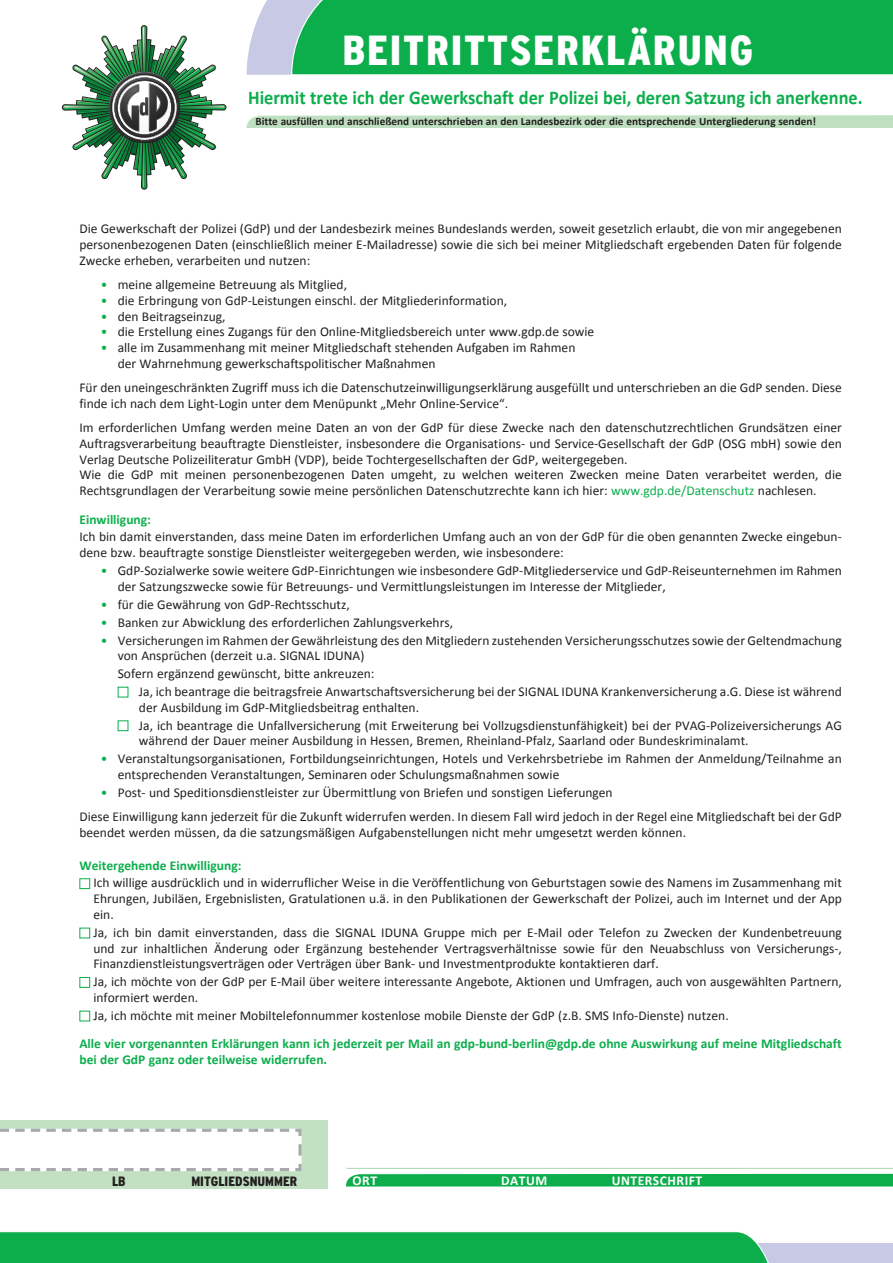
<style>
.page{position:relative;width:893px;height:1263px;background:#fff}
.page>*{position:absolute;margin:0;border:0;box-sizing:border-box;transform-origin:0 0}
.t1{font:900 condensed 42px "Interstate";letter-spacing:.04em;color:#fff}
.t2{font:700 19.5px "Calibri";color:#0cae4c;scale:.94 1}
.t3{font:13.5px/15.8px "Calibri";color:#231f20}
.t4{font:700 13.5px/15.8px "Calibri";color:#0cae4c}
.t5{font:700 13.5px "Calibri";letter-spacing:.04em;color:#fff}
.t6{font:900 condensed 13.5px "Interstate";color:#231f20}
.t7{font:700 11.25px "Calibri";color:#231f20}
.s1{color:#0cae4c}
</style>
<div class="page">
<svg style="left:247px;top:0;width:44px;height:75px;background:#cfd0e8"></svg>
<div style="left:291px;top:0;width:602px;height:75px;background:#0cae4c"></div>
<svg style="left:246px;top:115px;width:647px;height:13px;background:#c1e1c2"></svg>
<svg style="left:62px;top:25px;width:164px;height:165px"></svg>
<div style="left:118px;top:720px;width:10px;height:11px;background:#fff;border:1px solid #0cae4c"></div>
<div style="left:79px;top:878px;width:11px;height:11px;background:#fff;border:1px solid #0cae4c"></div>
<div style="left:79px;top:928px;width:11px;height:10px;background:#fff;border:1px solid #0cae4c"></div>
<div style="left:79px;top:977px;width:11px;height:11px;background:#fff;border:1px solid #0cae4c"></div>
<div style="left:79px;top:1011px;width:11px;height:10px;background:#fff;border:1px solid #0cae4c"></div>
<svg style="left:0;top:1231px;width:893px;height:32px;background:#33b76a"></svg>
<div style="left:346px;top:1174px;width:547px;height:12px;background:#0cae4c"></div>
<div style="left:0;top:1120px;width:327px;height:68px;background:#c1e1c2"></div>
<svg style="left:0;top:1128px;width:302px;height:44px;background:#f5f6f5"></svg>
<hr style="left:347px;top:1168px;width:546px;height:1px;background:#aad7ae">
<h1 class="t1" style="left:342px;top:27px;width:412px">BEITRITTSERKLÄRUNG</h1>
<h2 class="t2" style="left:248px;top:86px;width:655px">Hiermit trete ich der Gewerkschaft der Polizei bei, deren Satzung ich anerkenne.</h2>
<p class="t7" style="left:255px;top:114px;width:562px">Bitte ausfüllen und anschließend unterschrieben an den Landesbezirk oder die entsprechende Untergliederung senden!</p>
<p class="t3" style="left:79px;top:221px;width:764px;text-align:justify">Die Gewerkschaft der Polizei (GdP) und der Landesbezirk meines Bundeslands werden, soweit gesetzlich erlaubt, die von mir angegebenen personenbezogenen Daten (einschließlich meiner E-Mailadresse) sowie die sich bei meiner Mitgliedschaft ergebenden Daten für folgende Zwecke erheben, verarbeiten und nutzen:</p>
<p class="t3" style="left:101px;top:277px;width:248px"><span class="s1">•</span> meine allgemeine Betreuung als Mitglied,</p>
<p class="t3" style="left:101px;top:292px;width:408px"><span class="s1">•</span> die Erbringung von GdP-Leistungen einschl. der Mitgliederinformation,</p>
<p class="t3" style="left:101px;top:308px;width:126px"><span class="s1">•</span> den Beitragseinzug,</p>
<p class="t3" style="left:101px;top:324px;width:495px"><span class="s1">•</span> die Erstellung eines Zugangs für den Online-Mitgliedsbereich unter www.gdp.de sowie</p>
<p class="t3" style="left:118px;top:340px;width:459px;text-indent:-17px"><span class="s1">•</span> alle im Zusammenhang mit meiner Mitgliedschaft stehenden Aufgaben im Rahmen der Wahrnehmung gewerkschaftspolitischer Maßnahmen</p>
<p class="t3" style="left:79px;top:380px;width:764px">Für den uneingeschränkten Zugriff muss ich die Datenschutzeinwilligungserklärung ausgefüllt und unterschrieben an die GdP senden. Diese finde ich nach dem Light-Login unter dem Menüpunkt „Mehr Online-Service“.</p>
<p class="t3" style="left:79px;top:420px;width:764px">Im erforderlichen Umfang werden meine Daten an von der GdP für diese Zwecke nach den datenschutzrechtlichen Grundsätzen einer Auftragsverarbeitung beauftragte Dienstleister, insbesondere die Organisations- und Service-Gesellschaft der GdP (OSG mbH) sowie den Verlag Deutsche Polizeiliteratur GmbH (VDP), beide Tochtergesellschaften der GdP, weitergegeben.<br>Wie die GdP mit meinen personenbezogenen Daten umgeht, zu welchen weiteren Zwecken meine Daten verarbeitet werden, die Rechtsgrundlagen der Verarbeitung sowie meine persönlichen Datenschutzrechte kann ich hier: <span class="s1">www.gdp.de/Datenschutz</span> nachlesen.</p>
<p class="t4" style="left:79px;top:511px;width:73px">Einwilligung:</p>
<p class="t3" style="left:79px;top:529px;width:764px">Ich bin damit einverstanden, dass meine Daten im erforderlichen Umfang auch an von der GdP für die oben genannten Zwecke eingebun&shy;dene bzw. beauftragte sonstige Dienstleister weitergegeben werden, wie insbesondere:</p>
<p class="t3" style="left:118px;top:563px;width:726px;text-indent:-17px"><span class="s1">•</span> GdP-Sozialwerke sowie weitere GdP-Einrichtungen wie insbesondere GdP-Mitgliederservice und GdP-Reiseunternehmen im Rahmen der Satzungszwecke sowie für Betreuungs- und Vermittlungsleistungen im Interesse der Mitglieder,</p>
<p class="t3" style="left:101px;top:596px;width:251px"><span class="s1">•</span> für die Gewährung von GdP-Rechtsschutz,</p>
<p class="t3" style="left:101px;top:614px;width:354px"><span class="s1">•</span> Banken zur Abwicklung des erforderlichen Zahlungsverkehrs,</p>
<p class="t3" style="left:118px;top:632px;width:726px;text-indent:-17px"><span class="s1">•</span> Versicherungen im Rahmen der Gewährleistung des den Mitgliedern zustehenden Versicherungsschutzes sowie der Geltendmachung von Ansprüchen (derzeit u.a. SIGNAL IDUNA)</p>
<p class="t3" style="left:139px;top:665px;width:704px;line-height:17.9px;text-indent:-21px">Sofern ergänzend gewünscht, bitte ankreuzen:<br>Ja, ich beantrage die beitragsfreie Anwartschaftsversicherung bei der SIGNAL IDUNA Krankenversicherung a.G. Diese ist während</p>
<p class="t3" style="left:139px;top:698px;width:704px;line-height:17.9px">der Ausbildung im GdP-Mitgliedsbeitrag enthalten.<br>Ja, ich beantrage die Unfallversicherung (mit Erweiterung bei Vollzugsdienstunfähigkeit) bei der PVAG-Polizeiversicherungs AG</p>
<p class="t3" style="left:139px;top:733px;width:611px">während der Dauer meiner Ausbildung in Hessen, Bremen, Rheinland-Pfalz, Saarland oder Bundeskriminalamt.</p>
<p class="t3" style="left:118px;top:751px;width:726px;text-indent:-17px"><span class="s1">•</span> Veranstaltungsorganisationen, Fortbildungseinrichtungen, Hotels und Verkehrsbetriebe im Rahmen der Anmeldung/Teilnahme an entsprechenden Veranstaltungen, Seminaren oder Schulungsmaßnahmen sowie</p>
<p class="t3" style="left:79px;top:780px;width:764px;line-height:24.3px;text-indent:21px"><span class="s1">•</span> Post- und Speditionsdienstleister zur Übermittlung von Briefen und sonstigen Lieferungen<br>Diese Einwilligung kann jederzeit für die Zukunft widerrufen werden. In diesem Fall wird jedoch in der Regel eine Mitgliedschaft bei der GdP</p>
<p class="t3" style="left:79px;top:824px;width:608px">beendet werden müssen, da die satzungsmäßigen Aufgabenstellungen nicht mehr umgesetzt werden können.</p>
<p class="t4" style="left:79px;top:857px;width:164px">Weitergehende Einwilligung:</p>
<p class="t3" style="left:93px;top:875px;width:750px;text-align:justify">Ich willige ausdrücklich und in widerruflicher Weise in die Veröffentlichung von Geburtstagen sowie des Namens im Zusammenhang mit Ehrungen, Jubiläen, Ergebnislisten, Gratulationen u.ä. in den Publikationen der Gewerkschaft der Polizei, auch im Internet und der App ein.</p>
<p class="t3" style="left:93px;top:924px;width:750px;text-align:justify">Ja, ich bin damit einverstanden, dass die SIGNAL IDUNA Gruppe mich per E-Mail oder Telefon zu Zwecken der Kundenbetreuung und zur inhaltlichen Änderung oder Ergänzung bestehender Vertragsverhältnisse sowie für den Neuabschluss von Versicherungs-, Finanzdienstleistungsverträgen oder Verträgen über Bank- und Investmentprodukte kontaktieren darf.</p>
<p class="t3" style="left:93px;top:974px;width:750px">Ja, ich möchte von der GdP per E-Mail über weitere interessante Angebote, Aktionen und Umfragen, auch von ausgewählten Partnern, informiert werden.</p>
<p class="t3" style="left:93px;top:1007px;width:637px">Ja, ich möchte mit meiner Mobiltelefonnummer kostenlose mobile Dienste der GdP (z.B. SMS Info-Dienste) nutzen.</p>
<p class="t4" style="left:79px;top:1036px;width:764px">Alle vier vorgenannten Erklärungen kann ich jederzeit per Mail an gdp-bund-berlin@gdp.de ohne Auswirkung auf meine Mitgliedschaft bei der GdP ganz oder teilweise widerrufen.</p>
<p class="t6" style="left:112px;top:1173px;width:15px">LB</p>
<p class="t6" style="left:191px;top:1173px;width:108px">MITGLIEDSNUMMER</p>
<p class="t5" style="left:353px;top:1172px;width:26px">ORT</p>
<p class="t5" style="left:501px;top:1172px;width:48px">DATUM</p>
<p class="t5" style="left:612px;top:1172px;width:92px">UNTERSCHRIFT</p>
</div>
